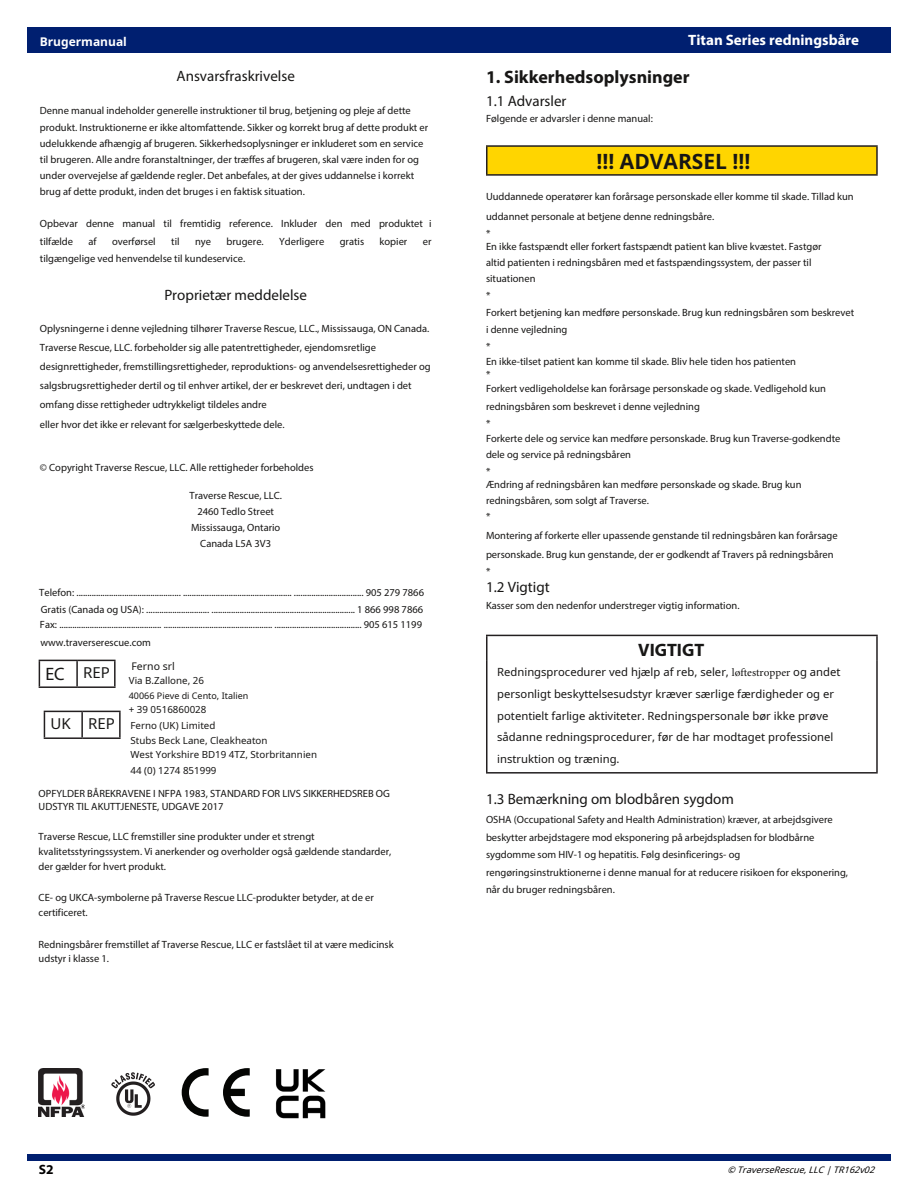
<style>
.page{position:relative;width:918px;height:1188px;background:#fff}
.page>*{position:absolute;margin:0;border:0;box-sizing:border-box;transform-origin:0 0}
.t1{font:700 21px "Noto Sans";color:#171615}
.t2{font:700 18px "Myriad Pro";color:#171615}
.t3{font:15px "Myriad Pro";color:#171615}
.t4{font:700 15px "Myriad Pro";color:#fff}
.t5{font:15px "Noto Sans";color:#171615}
.t6{font:700 13.5px "Myriad Pro";color:#020000}
.t7{font:700 12px "Noto Sans";color:#fff}
.t8{font:11.25px/21.6px "Noto Sans";color:#171615}
.t9{font:10.5px/16.8px "Myriad Pro";color:#171615}
.t10{font:10.5px "Noto Sans";color:#171615}
.t11{font:9.75px/14.4px "Noto Sans";color:#171615}
.t12{font:italic 9px "Noto Sans";color:#020000}
.t13{font:9px "Noto Sans";color:#171615}
.s1{font-family:"Myriad Pro";font-size:18px}
.s2{font-family:"Minion Pro"}
.s3{font-size:15px}
</style>
<div class="page">
<div style="left:27px;top:28px;width:864px;height:25px;background:#001f70"></div>
<div style="left:27px;top:1155px;width:864px;height:6px;background:#001f70"></div>
<hr style="left:39px;top:660px;width:38px;height:1px;background:#231f20">
<svg style="left:39px;top:661px;width:1px;height:25px"></svg>
<hr style="left:77px;top:660px;width:39px;height:1px;background:#231f20">
<hr style="left:76px;top:661px;width:2px;height:25px;background:#231f20">
<hr style="left:114px;top:661px;width:2px;height:25px;background:#231f20">
<hr style="left:39px;top:686px;width:38px;height:2px;background:#231f20">
<hr style="left:77px;top:686px;width:39px;height:2px;background:#231f20">
<img style="left:39px;top:1068px;width:45px;height:49px">
<svg style="left:111px;top:1072px;width:44px;height:44px"></svg>
<svg style="left:223px;top:1068px;width:27px;height:49px"></svg>
<svg style="left:182px;top:1068px;width:27px;height:49px"></svg>
<div style="left:487px;top:146px;width:390px;height:29px;background:#ffd500"></div>
<hr style="left:486px;top:145px;width:392px;height:2px;background:#231f20">
<hr style="left:486px;top:147px;width:2px;height:27px;background:#231f20">
<hr style="left:876px;top:147px;width:2px;height:27px;background:#231f20">
<hr style="left:486px;top:174px;width:392px;height:2px;background:#231f20">
<hr style="left:486px;top:635px;width:392px;height:1px;background:#231f20">
<hr style="left:486px;top:636px;width:2px;height:25px;background:#231f20">
<hr style="left:876px;top:636px;width:2px;height:25px;background:#231f20">
<hr style="left:486px;top:661px;width:2px;height:111px;background:#231f20">
<hr style="left:876px;top:661px;width:2px;height:111px;background:#231f20">
<hr style="left:486px;top:772px;width:392px;height:2px;background:#231f20">
<hr style="left:44px;top:711px;width:38px;height:1px;background:#231f20">
<svg style="left:44px;top:712px;width:1px;height:25px"></svg>
<hr style="left:82px;top:711px;width:39px;height:1px;background:#231f20">
<hr style="left:81px;top:712px;width:2px;height:25px;background:#231f20">
<hr style="left:119px;top:712px;width:2px;height:25px;background:#231f20">
<hr style="left:44px;top:737px;width:38px;height:2px;background:#231f20">
<hr style="left:82px;top:737px;width:39px;height:2px;background:#231f20">
<img style="left:276px;top:1069px;width:50px;height:50px">
<p class="t7" style="left:40px;top:33px;width:89px">Brugermanual</p>
<h3 class="t4" style="left:688px;top:30px;width:172px">Titan Series redningsbåre</h3>
<h2 class="t2" style="left:486px;top:65px;width:205px">1. Sikkerhedsoplysninger</h2>
<h3 class="t3" style="left:486px;top:91px;width:82px">1.1 Advarsler</h3>
<p class="t9" style="left:486px;top:110px;width:168px">Følgende er advarsler i denne manual:</p>
<h1 class="t1" style="left:596px;top:146px;width:156px">!!! ADVARSEL !!!</h1>
<h3 class="t3" style="left:177px;top:67px;width:120px">Ansvarsfraskrivelse</h3>
<p class="t9" style="left:40px;top:103px;width:390px;line-height:16.2px">Denne manual indeholder generelle instruktioner til brug, betjening og pleje af dette produkt. Instruktionerne er ikke altomfattende. Sikker og korrekt brug af dette produkt er udelukkende afhængig af brugeren. Sikkerhedsoplysninger er inkluderet som en service til brugeren. Alle andre foranstaltninger, der træffes af brugeren, skal være inden for og under overvejelse af gældende regler. Det anbefales, at der gives uddannelse i korrekt brug af dette produkt, inden det bruges i en faktisk situation.</p>
<p class="t9" style="left:40px;top:215px;width:393px">Opbevar denne manual til fremtidig reference. Inkluder den med produktet i tilfælde</p>
<p class="t9" style="left:486px;top:186px;width:369px;line-height:20.5px">Uuddannede operatører kan forårsage personskade eller komme til skade. Tillad kun uddannet personale at betjene denne redningsbåre.</p>
<p class="t9" style="left:486px;top:227px;width:337px;line-height:12.9px">*<br>En ikke fastspændt eller forkert fastspændt patient kan blive kvæstet. Fastgør</p>
<p class="t9" style="left:486px;top:254px;width:370px">altid patienten i redningsbåren med et fastspændingssystem, der passer til situationen<br>*<br>Forkert betjening kan medføre personskade. Brug kun redningsbåren som beskrevet i denne vejledning<br>*</p>
<p class="t9" style="left:486px;top:355px;width:312px;line-height:12.9px">En ikke-tilset patient kan komme til skade. Bliv hele tiden hos patienten *</p>
<p class="t9" style="left:486px;top:380px;width:342px;line-height:18px">Forkert vedligeholdelse kan forårsage personskade og skade. Vedligehold kun redningsbåren som beskrevet i denne vejledning</p>
<p class="t9" style="left:486px;top:416px;width:356px;line-height:15.1px">*<br>Forkerte dele og service kan medføre personskade. Brug kun Traverse-godkendte</p>
<p class="t9" style="left:486px;top:446px;width:147px">dele og service på redningsbåren *</p>
<p class="t9" style="left:486px;top:476px;width:317px;line-height:16.4px">Ændring af redningsbåren kan medføre personskade og skade. Brug kun redningsbåren, som solgt af Traverse.<br>*</p>
<p class="t9" style="left:486px;top:526px;width:353px;line-height:18.9px">Montering af forkerte eller upassende genstande til redningsbåren kan forårsage personskade. Brug kun genstande, der er godkendt af Travers på redningsbåren</p>
<p class="t9" style="left:486px;top:563px;width:6px">*</p>
<h3 class="t3" style="left:486px;top:578px;width:65px">1.2 Vigtigt</h3>
<p class="t9" style="left:486px;top:597px;width:255px">Kasser som den nedenfor understreger vigtig information.</p>
<p class="t9" style="left:89px;top:232px;width:10px">af</p>
<p class="t9" style="left:112px;top:232px;width:45px">overførsel</p>
<p class="t9" style="left:171px;top:232px;width:10px">til</p>
<p class="t9" style="left:195px;top:232px;width:18px">nye</p>
<p class="t9" style="left:227px;top:232px;width:39px">brugere.</p>
<p class="t9" style="left:279px;top:232px;width:47px">Yderligere</p>
<p class="t9" style="left:340px;top:232px;width:26px">gratis</p>
<p class="t9" style="left:380px;top:232px;width:29px">kopier</p>
<p class="t9" style="left:423px;top:232px;width:10px">er</p>
<p class="t9" style="left:40px;top:250px;width:207px">tilgængelige ved henvendelse til kundeservice.</p>
<h3 class="t3" style="left:164px;top:286px;width:144px">Proprietær meddelelse</h3>
<p class="t9" style="left:40px;top:319px;width:392px;line-height:19px">Oplysningerne i denne vejledning tilhører Traverse Rescue, LLC., Mississauga, ON Canada.<br>Traverse Rescue, LLC. forbeholder sig alle patentrettigheder, ejendomsretlige designrettigheder, fremstillingsrettigheder, reproduktions- og anvendelsesrettigheder og salgsbrugsrettigheder dertil og til enhver artikel, der er beskrevet deri, undtagen i det omfang disse rettigheder udtrykkeligt tildeles andre<br>eller hvor det ikke er relevant for sælgerbeskyttede dele.</p>
<p class="t9" style="left:40px;top:459px;width:275px">© Copyright Traverse Rescue, LLC. Alle rettigheder forbeholdes</p>
<p class="t9" style="left:189px;top:487px;width:94px;line-height:15.9px;text-align:center">Traverse Rescue, LLC.<br>2460 Tedlo Street<br>Mississauga, Ontario<br>Canada L5A 3V3</p>
<p class="t9" style="left:39px;top:584px;width:386px">Telefon: ................................................ .................................................. ................................ 905 279 7866<br>Gratis (Canada og USA): ............................. .................................................................. 1 866 998 7866</p>
<p class="t9" style="left:40px;top:615px;width:384px;line-height:18px">Fax: ............................................... .................................................. ........................................ 905 615 1199 www.traverserescue.com</p>
<h2 class="t2" style="left:638px;top:638px;width:67px">VIGTIGT</h2>
<p class="t10" style="left:131px;top:659px;width:45px">Ferno srl</p>
<p class="t11" style="left:129px;top:673px;width:77px">Via B.Zallone, 26</p>
<p class="t13" style="left:129px;top:689px;width:121px">40066 Pieve di Cento, Italien</p>
<p class="t11" style="left:129px;top:702px;width:79px">+ 39 0516860028</p>
<h3 class="t5" style="left:45px;top:662px;width:66px"><span class="s1">EC</span> REP</h3>
<p class="t8" style="left:497px;top:661px;width:345px">Redningsprocedurer ved hjælp af reb, seler, <span class="s2">løftestropper</span> og andet personligt beskyttelsesudstyr kræver særlige færdigheder og er potentielt farlige aktiviteter. Redningspersonale bør ikke prøve sådanne redningsprocedurer, før de har modtaget professionel instruktion og træning.</p>
<p class="t11" style="left:131px;top:718px;width:188px;text-indent:-80px"><span class="s3">UK REP</span> Ferno (UK) Limited<br>Stubs Beck Lane, Cleakheaton<br>West Yorkshire BD19 4TZ, Storbritannien</p>
<p class="t11" style="left:131px;top:763px;width:87px">44 (0) 1274 851999</p>
<p class="t9" style="left:39px;top:787px;width:353px;line-height:13.4px">OPFYLDER BÅREKRAVENE I NFPA 1983, STANDARD FOR LIVS SIKKERHEDSREB OG<br>UDSTYR TIL AKUTTJENESTE, UDGAVE 2017</p>
<p class="t9" style="left:39px;top:829px;width:354px;line-height:15.1px">Traverse Rescue, LLC fremstiller sine produkter under et strengt kvalitetsstyringssystem. Vi anerkender og overholder også gældende standarder, der gælder for hvert produkt.</p>
<p class="t9" style="left:39px;top:890px;width:337px;line-height:15.1px">CE- og UKCA-symbolerne på Traverse Rescue LLC-produkter betyder, at de er certificeret.</p>
<p class="t9" style="left:39px;top:937px;width:357px;line-height:14.1px">Redningsbårer fremstillet af Traverse Rescue, LLC er fastslået til at være medicinsk udstyr i klasse 1.</p>
<h3 class="t3" style="left:486px;top:790px;width:250px">1.3 Bemærkning om blodbåren sygdom</h3>
<p class="t9" style="left:486px;top:811px;width:364px;line-height:17.4px">OSHA (Occupational Safety and Health Administration) kræver, at arbejdsgivere beskytter arbejdstagere mod eksponering på arbejdspladsen for blodbårne sygdomme som HIV-1 og hepatitis. Følg desinficerings- og rengøringsinstruktionerne i denne manual for at reducere risikoen for eksponering, når du bruger redningsbåren.</p>
<p class="t6" style="left:39px;top:1161px;width:16px">S2</p>
<p class="t12" style="left:727px;top:1163px;width:152px">© TraverseRescue,LLC|TR162v02</p>
</div>
